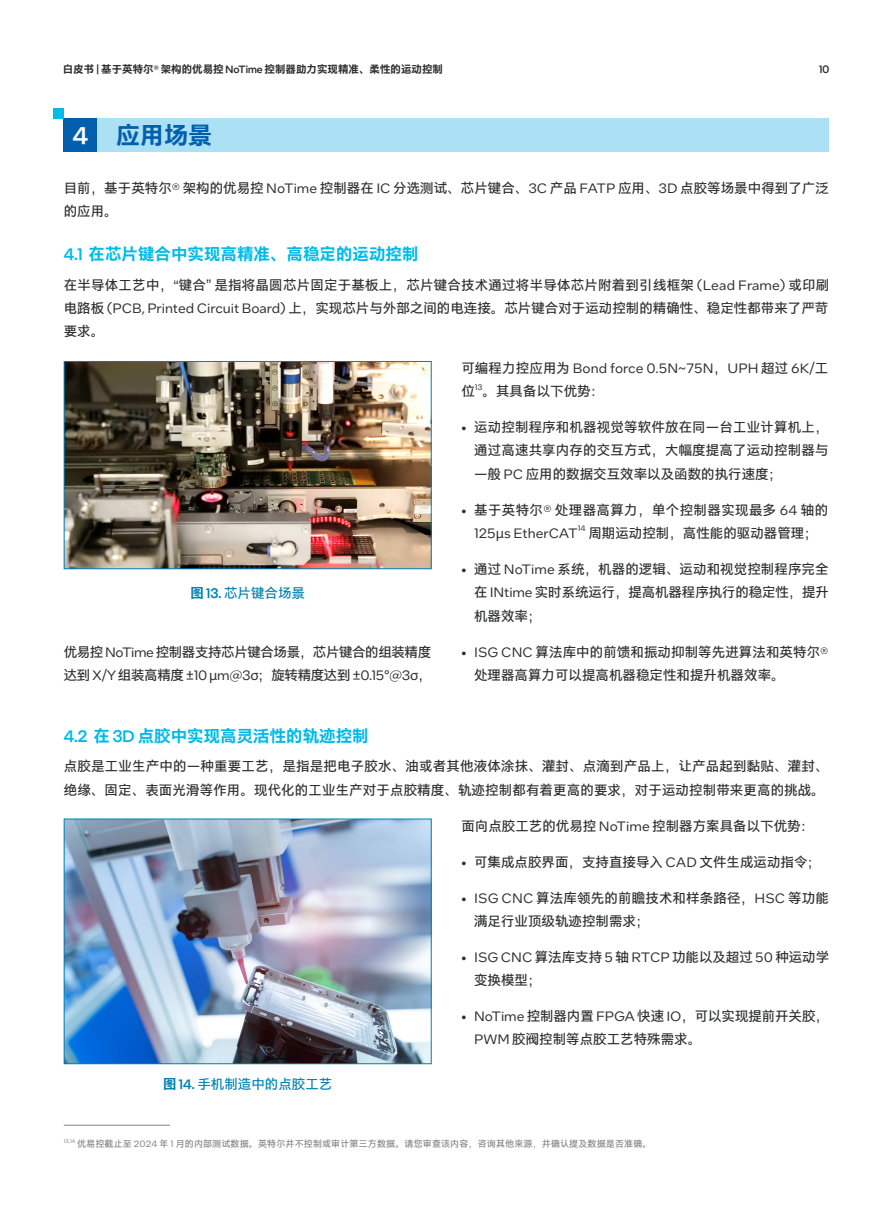
<style>
.page{position:relative;width:893px;height:1212px;background:#fff}
.page>*{position:absolute;margin:0;border:0;box-sizing:border-box;transform-origin:0 0}
.一级标题{font:700 24px "Intel Clear Hans";color:#015fae}
.一级标题-2{font:500 24px "Intel One Display";color:#fff}
.二级标题{font:700 16.5px "Intel Clear Hans";color:#00bbe8}
.正文{font:13.5px/23.2px "Intel Clear Hans";color:#2d2f2e}
.正文-2{font:13.5px/23.2px "Intel Clear Hans";letter-spacing:-.03em;color:#2d2f2e}
.正文-3{font:13.5px/23.2px "Intel Clear Hans";letter-spacing:.025em;color:#2d2f2e}
.正文-4{font:13.5px/23.2px "Intel One Text";letter-spacing:.01em;color:#2d2f2e}
.正文-5{font:13.5px "Intel Clear Hans";color:#0081b3}
.t1{font:700 10.5px "Intel Clear Hans";color:#2d2f2e}
.t2{font:500 10.5px "Intel One Display";color:#2d2f2e}
.正文-6{font:9px "Intel Clear Hans";letter-spacing:.015em;color:#838382}
.正文-7{font:7.8px "Intel One Text";color:#2d2f2e}
.正文-8{font:5.25px "Intel One Text";color:#838382}
.s1{font-family:"Intel One Display";font-weight:500}
.s2{font-family:"Intel One Text"}
.s3{font-weight:700}
.s4{font-family:"Intel Clear Hans"}
</style>
<div class="page">
<img style="left:66px;top:821px;width:364px;height:241px">
<div style="left:64px;top:819px;width:368px;height:245px;border:1px solid #0081b3"></div>
<hr style="left:64px;top:1125px;width:106px;height:1px;background:#838382">
<div style="left:64px;top:118px;width:765px;height:33px;background:#abe0f5"></div>
<div style="left:64px;top:118px;width:33px;height:33px;background:#015fae"></div>
<div style="left:54px;top:108px;width:10px;height:10px;background:#00bbe8"></div>
<img style="left:66px;top:363px;width:364px;height:204px">
<div style="left:64px;top:361px;width:368px;height:208px;border:1px solid #0081b3"></div>
<p class="t1" style="left:63px;top:63px;width:382px">白皮书 <span class="s1">|</span> 基于英特尔<span class="s1">®</span> 架构的优易控 <span class="s1">NoTime</span> 控制器助力实现精准、柔性的运动控制</p>
<p class="t2" style="left:819px;top:63px;width:12px">10</p>
<p class="一级标题-2" style="left:73px;top:120px;width:17px">4</p>
<p class="一级标题" style="left:116px;top:121px;width:97px">应用场景</p>
<p class="正文" style="left:64px;top:177px;width:767px">目前，基于英特尔<span class="s2">®</span> 架构的优易控 <span class="s2">NoTime</span> 控制器在 <span class="s2">IC</span> 分选测试、芯片键合、<span class="s2">3C</span> 产品 <span class="s2">FATP</span> 应用、<span class="s2">3D</span> 点胶等场景中得到了广泛的应用。</p>
<p class="二级标题" style="left:64px;top:244px;width:356px"><span class="s1">4.1</span> 在芯片键合中实现高精准、高稳定的运动控制</p>
<p class="正文" style="left:64px;top:273px;width:767px;text-align:justify">在半导体工艺中，“键合” 是指将晶圆芯片固定于基板上，芯片键合技术通过将半导体芯片附着到引线框架 <span class="s2">(Lead Frame)</span> 或印刷电路板 <span class="s2">(PCB, Printed Circuit Board)</span> 上，实现芯片与外部之间的电连接。芯片键合对于运动控制的精确性、稳定性都带来了严苛要求。</p>
<p class="正文-5" style="left:190px;top:585px;width:116px"><span class="s3">图</span> <span class="s1">13.</span> 芯片键合场景</p>
<p class="正文-2" style="left:64px;top:640px;width:369px">优易控 <span class="s2">NoTime</span> 控制器支持芯片键合场景，芯片键合的组装精度达到 <span class="s2">X/Y</span> 组装高精度 ±<span class="s2">10</span> μ<span class="s2">m@3</span>σ；旋转精度达到 ±<span class="s2">0.15</span>°<span class="s2">@3</span>σ，</p>
<p class="正文-4" style="left:461px;top:356px;width:368px"><span class="s4">可编程力控应用为</span> Bond force 0.5N~75N<span class="s4">，</span>UPH <span class="s4">超过</span> 6K/<span class="s4">工位</span></p>
<p class="正文-7" style="left:475px;top:382px;width:9px">13</p>
<p class="正文" style="left:483px;top:380px;width:123px">。其具备以下优势：</p>
<p class="正文" style="left:474px;top:416px;width:356px;text-align:justify;text-indent:-13px">• 运动控制程序和机器视觉等软件放在同一台工业计算机上，通过高速共享内存的交互方式，大幅度提高了运动控制器与一般 <span class="s2">PC</span> 应用的数据交互效率以及函数的执行速度；</p>
<p class="正文-3" style="left:474px;top:498px;width:356px;text-indent:-13px">• 基于英特尔<span class="s2">®</span> 处理器高算力，单个控制器实现最多 <span class="s2">64</span> 轴的<br><span class="s2">125</span>μ<span class="s2">s EtherCAT</span></p>
<p class="正文-7" style="left:578px;top:523px;width:10px">14</p>
<p class="正文" style="left:588px;top:522px;width:231px">周期运动控制，高性能的驱动器管理；</p>
<p class="正文" style="left:474px;top:558px;width:356px;text-align:justify;text-indent:-13px">• 通过 <span class="s2">NoTime</span> 系统，机器的逻辑、运动和视觉控制程序完全在 <span class="s2">INtime</span> 实时系统运行，提高机器程序执行的稳定性，提升机器效率；</p>
<p class="正文" style="left:474px;top:640px;width:356px;text-indent:-13px">• <span class="s2">ISG CNC</span> 算法库中的前馈和振动抑制等先进算法和英特尔<span class="s2">®</span>处理器高算力可以提高机器稳定性和提升机器效率。</p>
<p class="二级标题" style="left:64px;top:726px;width:306px"><span class="s1">4.2</span> 在 <span class="s1">3D</span> 点胶中实现高灵活性的轨迹控制</p>
<p class="正文" style="left:64px;top:755px;width:766px">点胶是工业生产中的一种重要工艺，是指是把电子胶水、油或者其他液体涂抹、灌封、点滴到产品上，让产品起到黏贴、灌封、绝缘、固定、表面光滑等作用。现代化的工业生产对于点胶精度、轨迹控制都有着更高的要求，对于运动控制带来更高的挑战。</p>
<p class="正文" style="left:461px;top:814px;width:354px">面向点胶工艺的优易控 <span class="s2">NoTime</span> 控制器方案具备以下优势：</p>
<p class="正文" style="left:461px;top:850px;width:361px">• 可集成点胶界面，支持直接导入 <span class="s2">CAD</span> 文件生成运动指令；</p>
<p class="正文" style="left:474px;top:886px;width:356px;text-indent:-13px">• <span class="s2">ISG CNC</span> 算法库领先的前瞻技术和样条路径，<span class="s2">HSC</span> 等功能满足行业顶级轨迹控制需求；</p>
<p class="正文" style="left:474px;top:945px;width:357px;text-indent:-13px">• <span class="s2">ISG CNC</span> 算法库支持 <span class="s2">5</span> 轴 <span class="s2">RTCP</span> 功能以及超过 <span class="s2">50</span> 种运动学变换模型；</p>
<p class="正文" style="left:474px;top:1005px;width:356px;text-indent:-13px">• <span class="s2">NoTime</span> 控制器内置 <span class="s2">FPGA</span> 快速 <span class="s2">IO</span>，可以实现提前开关胶，<br><span class="s2">PWM</span> 胶阀控制等点胶工艺特殊需求。</p>
<p class="正文-5" style="left:163px;top:1076px;width:171px"><span class="s3">图</span> <span class="s1">14.</span> 手机制造中的点胶工艺</p>
<p class="正文-8" style="left:64px;top:1138px;width:13px">13,14</p>
<p class="正文-6" style="left:77px;top:1139px;width:576px">优易控截止至 <span class="s2">2024</span> 年 <span class="s2">1</span> 月的内部测试数据。英特尔并不控制或审计第三方数据。请您审查该内容，咨询其他来源，并确认提及数据是否准确。</p>
</div>
